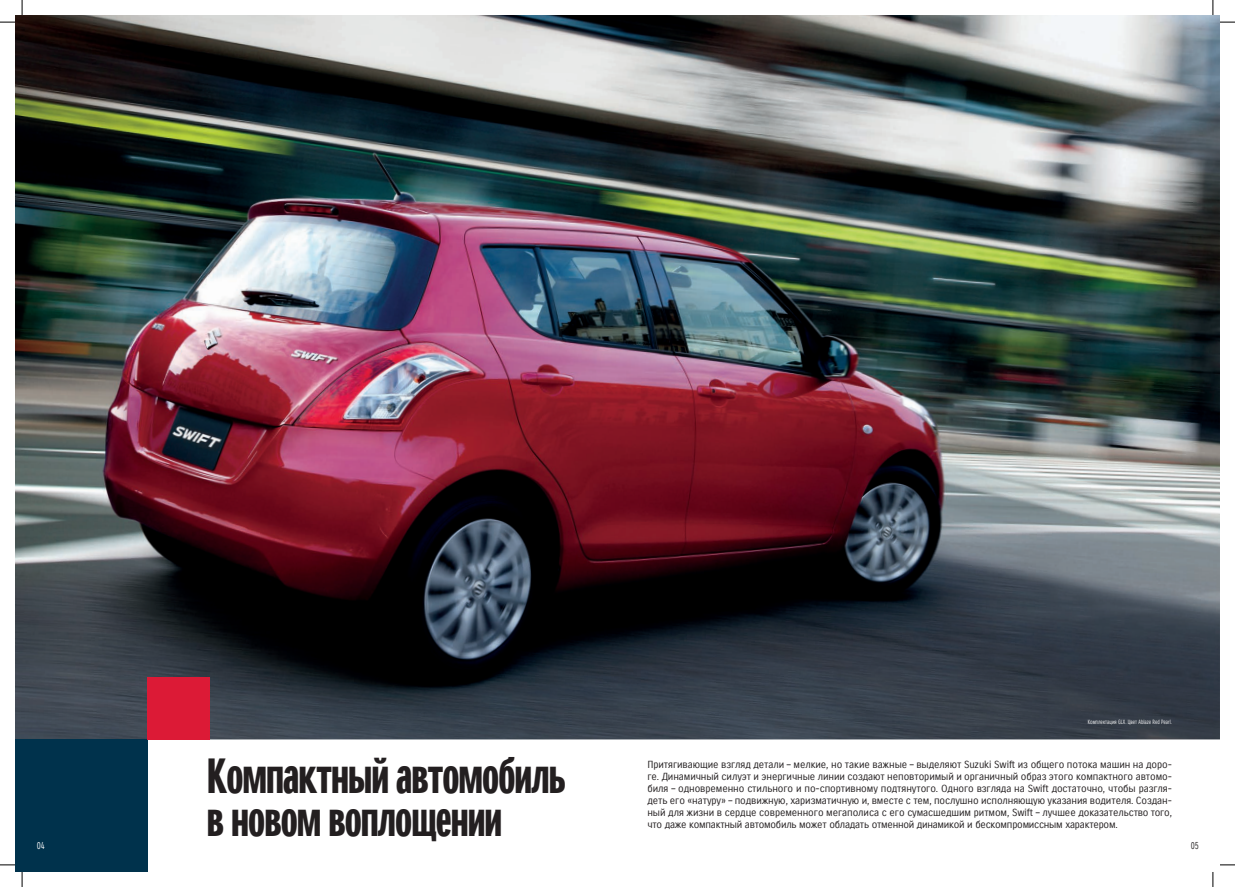
<style>
.page{position:relative;width:1235px;height:887px;background:#fff}
.page>*{position:absolute;margin:0;border:0;box-sizing:border-box;transform-origin:0 0}
.t1{font:48px/43px "Suzuki PRO Headline";letter-spacing:-.025em;color:#231f20;scale:.85 1}
.t2{font:10px/12px "Suzuki PRO Regular";letter-spacing:-.025em;color:#231f20;text-align:justify}
.t3{font:10px "Suzuki PRO Regular";color:#fff;scale:.76 1}
.t4{font:10px "Suzuki PRO Regular";letter-spacing:-.025em;color:#231f20;scale:.76 1}
.t5{font:6px "Suzuki PRO Regular";color:#fff;scale:.75 1}
</style>
<div class="page">
<img style="left:15px;top:15px;width:1205px;height:724px">
<div style="left:15px;top:739px;width:132px;height:132px;background:#00324c"></div>
<div style="left:147px;top:676px;width:63px;height:63px;background:#dc1a36"></div>
<svg style="left:0;top:21px;width:15px;height:2px"></svg>
<svg style="left:1220px;top:21px;width:15px;height:2px"></svg>
<svg style="left:0;top:864px;width:15px;height:1px"></svg>
<svg style="left:1220px;top:864px;width:15px;height:1px"></svg>
<svg style="left:21px;top:0;width:2px;height:15px"></svg>
<svg style="left:21px;top:871px;width:2px;height:15px"></svg>
<svg style="left:1212px;top:0;width:1px;height:15px"></svg>
<svg style="left:1212px;top:872px;width:1px;height:14px"></svg>
<p class="t5" style="left:1087px;top:717px;width:114px">Комплектация GLX. Цвет Ablaze Red Pearl.</p>
<p class="t2" style="left:647px;top:758px;width:526px">Притягивающие взгляд детали – мелкие, но такие важные – выделяют Suzuki Swift из общего потока машин на доро&shy;ге. Динамичный силуэт и энергичные линии создают неповторимый и органичный образ этого компактного автомо&shy;биля – одновременно стильного и по-спортивному подтянутого. Одного взгляда на Swift достаточно, чтобы разгля&shy;деть его «натуру» – подвижную, харизматичную и, вместе с тем, послушно исполняющую указания водителя. Создан&shy;ный для жизни в сердце современного мегаполиса с его сумасшедшим ритмом, Swift – лучшее доказательство того, что даже компактный автомобиль может обладать отменной динамикой и бескомпромиссным характером.</p>
<h1 class="t1" style="left:207px;top:754px;width:423px">Компактный автомобиль в новом воплощении</h1>
<p class="t3" style="left:37px;top:839px;width:12px">04</p>
<p class="t4" style="left:1191px;top:839px;width:12px">05</p>
</div>
